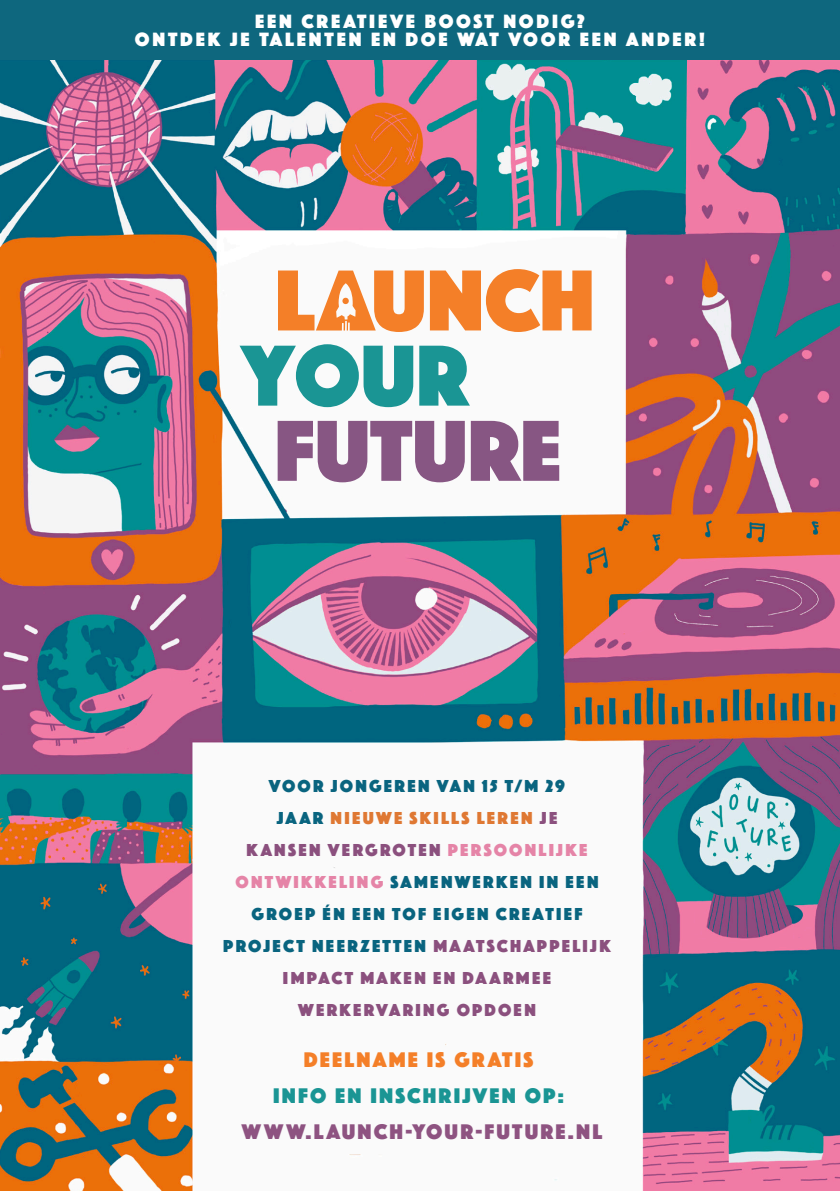
<style>
.page{position:relative;width:840px;height:1191px;background:#fff}
.page>*{position:absolute;margin:0;border:0;box-sizing:border-box;transform-origin:0 0}
.t1{font:22px/36px "Phosphate Solid";letter-spacing:.1em;color:#8e5381;text-align:center}
.t2{font:22px "Phosphate Solid";letter-spacing:.1em;color:#f47f28}
.t3{font:20px "Phosphate Solid";letter-spacing:.14em;color:#fff}
.t4{font:18px/32px "Phosphate Solid";letter-spacing:.125em;color:#09647f;text-align:center}
.s1{color:#df7833}
.s2{color:#8b507e}
.s3{color:#e584a7}
.s4{color:#1a9594}
</style>
<div class="page">
<div style="left:0;top:0;width:839px;height:64px;background:#0e677e"></div>
<img style="left:0;top:61px;width:839px;height:1130px">
<svg style="left:239px;top:344px;width:174px;height:63px"></svg>
<svg style="left:419px;top:346px;width:50px;height:59px;background:#41a6a5"></svg>
<svg style="left:429px;top:269px;width:162px;height:63px"></svg>
<svg style="left:278px;top:270px;width:145px;height:62px"></svg>
<svg style="left:277px;top:421px;width:187px;height:61px"></svg>
<svg style="left:470px;top:421px;width:89px;height:60px;background:#9c7398"></svg>
<p class="t3" style="left:255px;top:7px;width:331px">EEN CREATIEVE BOOST NODIG?</p>
<p class="t3" style="left:135px;top:25px;width:571px">ONTDEK JE TALENTEN EN DOE WAT VOOR EEN ANDER!</p>
<p class="t4" style="left:223px;top:769px;width:389px">VOOR JONGEREN VAN 15 T/M 29<br>JAAR <span class="s1">NIEUWE SKILLS LEREN</span> <span class="s2">JE<br>KANSEN VERGROTEN</span> <span class="s3">PERSOONLIJKE<br>ONTWIKKELING</span> SAMENWERKEN IN EEN<br>GROEP ÉN EEN TOF EIGEN CREATIEF<br>PROJECT NEERZETTEN <span class="s2">MAATSCHAPPELIJK<br>IMPACT MAKEN EN DAARMEE<br>WERKERVARING OPDOEN</span></p>
<p class="t2" style="left:303px;top:1043px;width:231px">DEELNAME IS GRATIS</p>
<p class="t1" style="left:241px;top:1076px;width:361px"><span class="s4">INFO EN INSCHRIJVEN OP:<br></span>WWW.LAUNCH-YOUR-FUTURE.NL</p>
</div>
